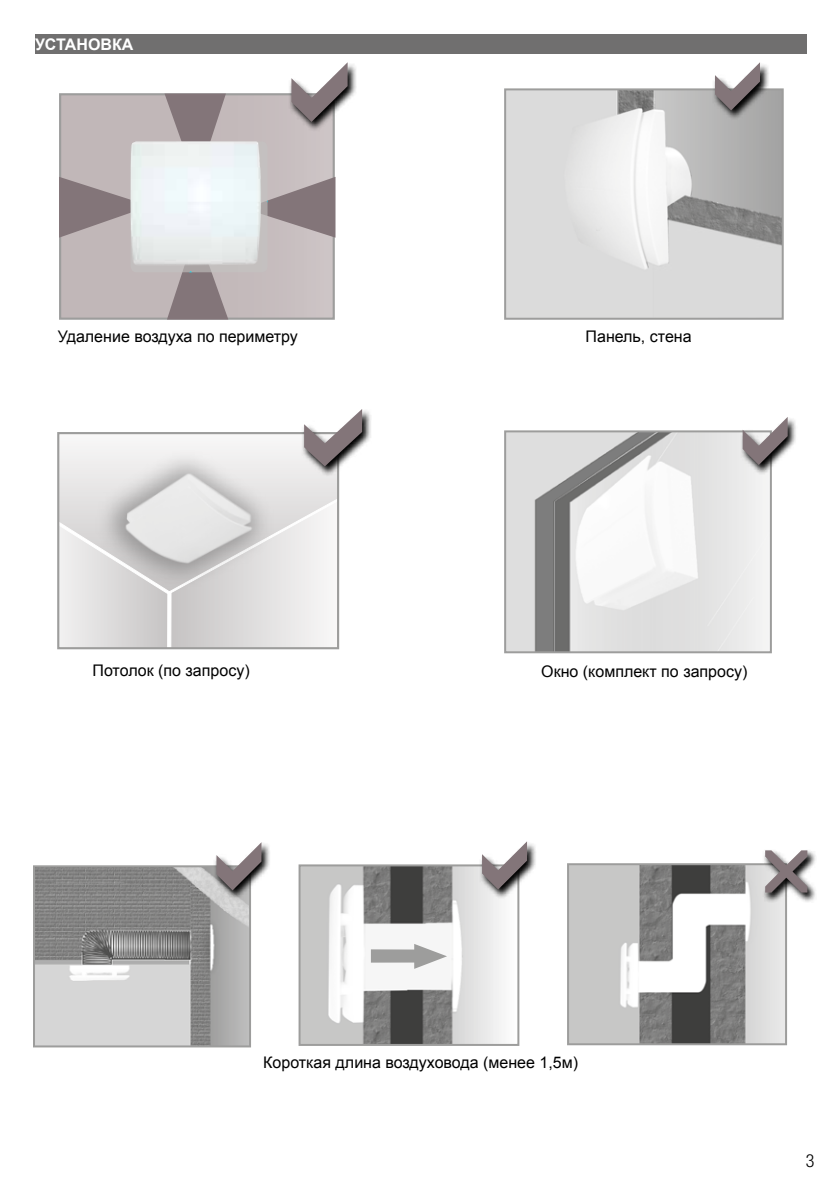
<style>
.page{position:relative;width:840px;height:1191px;background:#fff}
.page>*{position:absolute;margin:0;border:0;box-sizing:border-box;transform-origin:0 0}
.t1{font:300 condensed 18px "Helvetica Neue LT Std";color:#000}
.t2{font:16px "Arial";color:#000}
.t3{font:700 16px "Arial";color:#fff}
</style>
<div class="page">
<img style="left:36px;top:868px;width:212px;height:176px">
<div style="left:33px;top:865px;width:218px;height:182px;border:2px solid #9d9d9c"></div>
<svg style="left:213px;top:842px;width:57px;height:58px"></svg>
<svg style="left:216px;top:842px;width:45px;height:48px"></svg>
<img style="left:507px;top:91px;width:273px;height:226px">
<div style="left:504px;top:88px;width:279px;height:232px;border:2px solid #9d9d9c"></div>
<svg style="left:711px;top:62px;width:58px;height:58px"></svg>
<svg style="left:714px;top:62px;width:45px;height:48px"></svg>
<svg style="left:60px;top:443px;width:276px;height:52px"></svg>
<svg style="left:60px;top:495px;width:276px;height:151px"></svg>
<img style="left:71px;top:443px;width:244px;height:163px">
<div style="left:57px;top:432px;width:282px;height:217px;border:2px solid #9d9d9c"></div>
<svg style="left:301px;top:409px;width:70px;height:67px"></svg>
<svg style="left:304px;top:409px;width:58px;height:57px"></svg>
<img style="left:507px;top:433px;width:261px;height:217px">
<div style="left:504px;top:430px;width:267px;height:223px;border:2px solid #9d9d9c"></div>
<svg style="left:739px;top:417px;width:57px;height:58px"></svg>
<svg style="left:742px;top:417px;width:45px;height:48px"></svg>
<img style="left:301px;top:867px;width:200px;height:176px">
<div style="left:298px;top:864px;width:221px;height:182px;border:2px solid #9d9d9c"></div>
<svg style="left:479px;top:841px;width:57px;height:58px"></svg>
<svg style="left:482px;top:841px;width:44px;height:48px"></svg>
<img style="left:569px;top:866px;width:214px;height:176px">
<div style="left:566px;top:863px;width:220px;height:182px;border:2px solid #9d9d9c"></div>
<svg style="left:761px;top:850px;width:55px;height:53px"></svg>
<svg style="left:764px;top:850px;width:42px;height:42px;background:#979092"></svg>
<div style="left:35px;top:34px;width:771px;height:20px;background:#706f6f"></div>
<svg style="left:347px;top:62px;width:9px;height:39px"></svg>
<svg style="left:59px;top:63px;width:288px;height:257px"></svg>
<svg style="left:370px;top:944px;width:77px;height:25px"></svg>
<p class="t3" style="left:35px;top:33px;width:100px">УСТАНОВКА</p>
<p class="t2" style="left:58px;top:326px;width:241px">Удаление воздуха по периметру</p>
<p class="t2" style="left:585px;top:326px;width:107px">Панель, стена</p>
<p class="t2" style="left:92px;top:660px;width:158px">Потолок (по запросу)</p>
<p class="t2" style="left:541px;top:661px;width:207px">Окно (комплект по запросу)</p>
<p class="t2" style="left:263px;top:1051px;width:316px">Короткая длина воздуховода (менее 1,5м)</p>
<p class="t1" style="left:805px;top:1150px;width:10px">3</p>
</div>
